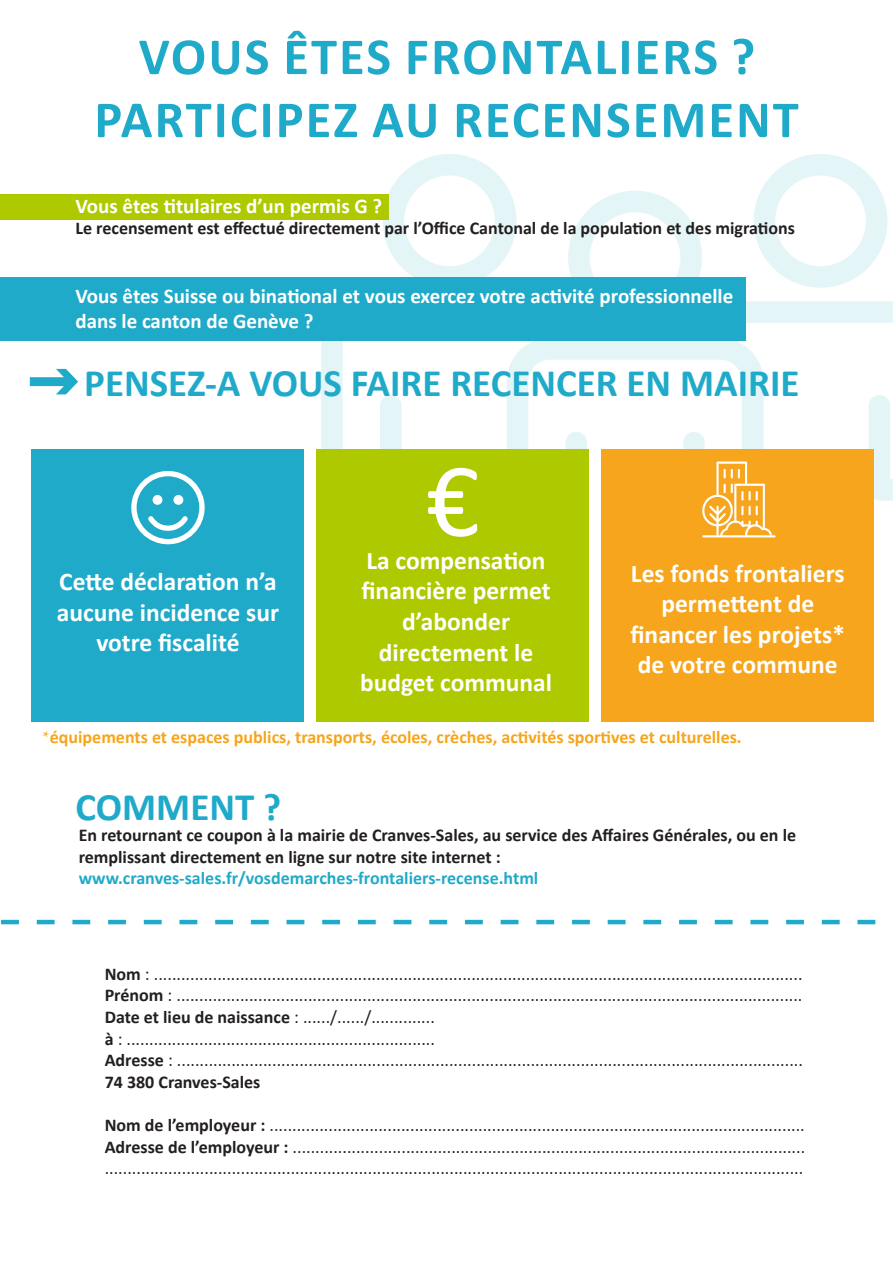
<style>
.page{position:relative;width:893px;height:1263px;background:#fff}
.page>*{position:absolute;margin:0;border:0;box-sizing:border-box;transform-origin:0 0}
.t1{font:106.5px "Calibri";color:#fff}
.t2{font:700 52.5px "Calibri";letter-spacing:.04em;color:#20aac9}
.t3{font:700 39px "Calibri";color:#20aac9}
.t4{font:700 25.5px/30.6px "Calibri";color:#fff;text-align:center}
.t5{font:700 21px "Calibri";color:#fff}
.t6{font:18px/21.6px "Calibri";color:#231f20}
.t7{font:700 18px "Calibri";color:#231f20}
.t8{font:700 18px "Calibri";color:#f6a51c}
.t9{font:700 18px "Calibri";color:#20aac9}
.s1{font-family:"Minion Pro";font-weight:400}
.s2{font-weight:700}
</style>
<div class="page">
<svg style="left:321px;top:154px;width:572px;height:383px"></svg>
<div style="left:32px;top:450px;width:272px;height:272px;background:#20aac9"></div>
<div style="left:317px;top:450px;width:272px;height:272px;background:#aec900"></div>
<div style="left:0;top:195px;width:389px;height:25px;background:#aec900"></div>
<div style="left:0;top:277px;width:745px;height:64px;background:#20aac9"></div>
<div style="left:602px;top:450px;width:272px;height:272px;background:#f6a51c"></div>
<svg style="left:131px;top:471px;width:74px;height:73px"></svg>
<div style="left:173px;top:495px;width:10px;height:10px;background:#fff;border-radius:50%"></div>
<div style="left:153px;top:495px;width:9px;height:10px;background:#fff;border-radius:50%"></div>
<svg style="left:702px;top:461px;width:74px;height:76px"></svg>
<svg style="left:1px;top:920px;width:875px;height:4px"></svg>
<svg style="left:30px;top:369px;width:48px;height:25px"></svg>
<p class="t2" style="left:139px;top:20px;width:618px">VOUS ÊTES FRONTALIERS ?</p>
<p class="t2" style="left:94px;top:83px;width:706px">PARTICIPEZ AU RECENSEMENT</p>
<p class="t5" style="left:75px;top:191px;width:308px">Vous êtes titulaires d’un permis G ?</p>
<p class="t7" style="left:75px;top:216px;width:721px">Le recensement est effectué directement par l’Office Cantonal de la population et des migrations</p>
<p class="t5" style="left:75px;top:281px;width:659px">Vous êtes Suisse ou binational et vous exercez votre activité professionnelle</p>
<p class="t5" style="left:75px;top:306px;width:240px">dans le canton de Genève ?</p>
<p class="t3" style="left:84px;top:356px;width:717px">PENSEZ-A VOUS FAIRE RECENCER EN MAIRIE</p>
<p class="t4" style="left:57px;top:566px;width:224px">Cette déclaration n’a aucune incidence sur votre fiscalité</p>
<p class="t1" style="left:426px;top:427px;width:55px">€</p>
<p class="t4" style="left:360px;top:545px;width:194px">La compensation financière permet d’abonder directement le budget communal</p>
<p class="t4" style="left:630px;top:557px;width:216px">Les fonds frontaliers permettent de financer les projets* de votre commune</p>
<p class="t8" style="left:43px;top:724px;width:701px"><span class="s1">*</span>équipements et espaces publics, transports, écoles, crèches, activités sportives et culturelles.</p>
<p class="t3" style="left:75px;top:780px;width:207px">COMMENT ?</p>
<p class="t7" style="left:79px;top:822px;width:719px">En retournant ce coupon à la mairie de Cranves-Sales, au service des Affaires Générales, ou en le</p>
<p class="t7" style="left:79px;top:844px;width:424px">remplissant directement en ligne sur notre site internet :</p>
<p class="t9" style="left:79px;top:866px;width:461px">www.cranves-sales.fr/vosdemarches-frontaliers-recense.html</p>
<p class="t6" style="left:105px;top:963px;width:699px"><span class="s2">Nom</span> : ...............................................................................................................................................</p>
<p class="t6" style="left:105px;top:984px;width:699px"><span class="s2">Prénom</span> : ..........................................................................................................................................</p>
<p class="t6" style="left:105px;top:1006px;width:332px"><span class="s2">Date et lieu de naissance</span> : ....../....../..............</p>
<p class="t6" style="left:105px;top:1027px;width:332px"><span class="s2">à</span> : ....................................................................</p>
<p class="t6" style="left:105px;top:1049px;width:700px"><span class="s2">Adresse</span> : ..........................................................................................................................................</p>
<p class="t7" style="left:105px;top:1069px;width:157px">74 380 Cranves-Sales</p>
<p class="t6" style="left:105px;top:1114px;width:702px"><span class="s2">Nom de l’employeur :</span> ......................................................................................................................</p>
<p class="t6" style="left:105px;top:1135px;width:702px"><span class="s2">Adresse de l’employeur :</span> ................................................................................................................. ..........................................................................................................................................................</p>
</div>
